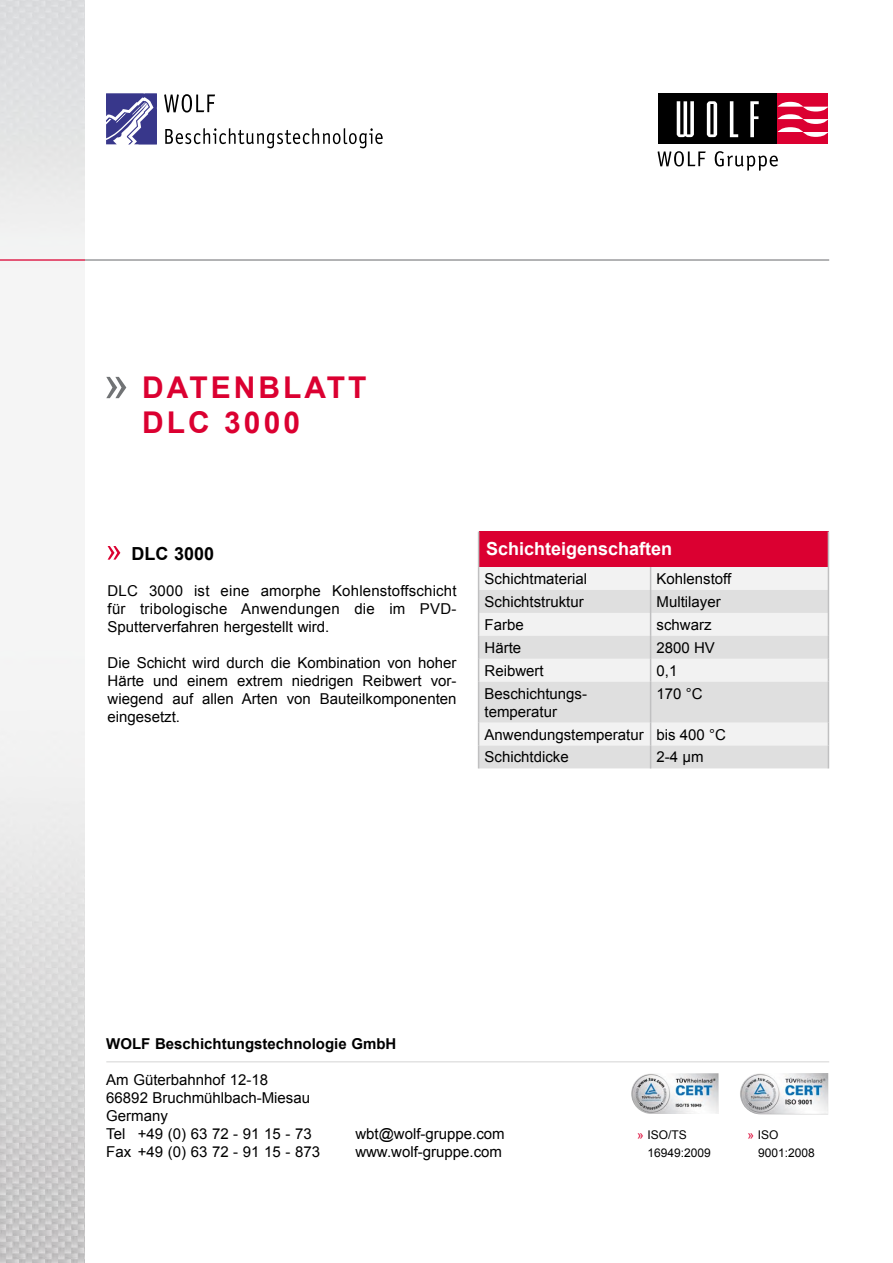
<style>
.page{position:relative;width:893px;height:1263px;background:#fff}
.page>*{position:absolute;margin:0;border:0;box-sizing:border-box;transform-origin:0 0}
.t1{font:700 30px "Arial";letter-spacing:.1em;color:#db0031}
.t2{font:700 18px "Arial";color:#fff}
.t3{font:700 18px "Arial";color:#000}
.t4{font:15px/18px "Arial";color:#000}
.t5{font:700 15px "Arial";color:#000}
.t6{font:12px/18px "Arial";color:#000}
.s1{color:#db0031}
</style>
<div class="page">
<img style="left:0;top:0;width:85px;height:1263px">
<hr style="left:85px;top:259px;width:744px;height:2px;background:#88898b">
<hr style="left:0;top:259px;width:85px;height:2px;background:#db0031">
<svg style="left:106px;top:94px;width:51px;height:50px"></svg>
<svg style="left:164px;top:94px;width:51px;height:19px"></svg>
<svg style="left:165px;top:128px;width:218px;height:20px"></svg>
<img style="left:631px;top:1073px;width:87px;height:41px">
<img style="left:740px;top:1073px;width:88px;height:41px">
<hr style="left:106px;top:1061px;width:723px;height:1px;background:#dddede">
<svg style="left:108px;top:546px;width:12px;height:14px"></svg>
<svg style="left:106px;top:377px;width:20px;height:21px"></svg>
<div style="left:479px;top:531px;width:349px;height:36px;background:#db0031"></div>
<div style="left:479px;top:567px;width:349px;height:23px;background:#f2f2f2"></div>
<svg style="left:479px;top:590px;width:349px;height:178px;fill:#dfdfdf"></svg>
<svg style="left:478px;top:567px;width:1px;height:115px"></svg>
<svg style="left:650px;top:567px;width:1px;height:115px"></svg>
<svg style="left:828px;top:567px;width:1px;height:115px"></svg>
<hr style="left:478px;top:682px;width:1px;height:41px;background:#c0c0c1">
<hr style="left:650px;top:682px;width:1px;height:41px;background:#c0c0c1">
<hr style="left:828px;top:682px;width:1px;height:41px;background:#c0c0c1">
<svg style="left:478px;top:723px;width:1px;height:45px"></svg>
<svg style="left:650px;top:723px;width:1px;height:45px"></svg>
<svg style="left:828px;top:723px;width:1px;height:45px"></svg>
<hr style="left:478px;top:531px;width:1px;height:36px;background:#c0c0c1">
<hr style="left:828px;top:531px;width:1px;height:36px;background:#c0c0c1">
<div style="left:657px;top:94px;width:120px;height:50px;background:#000"></div>
<div style="left:777px;top:94px;width:51px;height:50px;background:#db0031"></div>
<svg style="left:677px;top:101px;width:17px;height:36px"></svg>
<svg style="left:707px;top:101px;width:10px;height:36px"></svg>
<svg style="left:730px;top:101px;width:8px;height:36px"></svg>
<svg style="left:750px;top:101px;width:9px;height:36px"></svg>
<svg style="left:778px;top:102px;width:50px;height:35px"></svg>
<svg style="left:658px;top:151px;width:48px;height:15px"></svg>
<svg style="left:715px;top:151px;width:63px;height:20px"></svg>
<h1 class="t1" style="left:142px;top:368px;width:139px">Datenbla</h1>
<h1 class="t1" style="left:327px;top:368px;width:41px">tt</h1>
<h1 class="t1" style="left:142px;top:402px;width:159px">DLC 3000</h1>
<p class="t3" style="left:132px;top:541px;width:84px">DLC 3000</p>
<p class="t4" style="left:108px;top:581px;width:351px;text-align:justify">DLC 3000 ist eine amorphe Kohlenstoffschicht für tribologische Anwendungen die im PVD-Sputterverfahren hergestellt wird.</p>
<p class="t4" style="left:108px;top:653px;width:350px;text-align:justify">Die Schicht wird durch die Kombination von hoher Härte und einem extrem niedrigen Reibwert vor&shy;wiegend auf allen Arten von Bauteilkomponenten eingesetzt.</p>
<p class="t2" style="left:486px;top:537px;width:188px">Schichteigenschaften</p>
<p class="t4" style="left:485px;top:570px;width:104px">Schichtmaterial</p>
<p class="t4" style="left:657px;top:570px;width:76px">Kohlenstoff</p>
<p class="t4" style="left:485px;top:593px;width:101px">Schichtstruktur</p>
<p class="t4" style="left:657px;top:593px;width:66px">Multilayer</p>
<p class="t4" style="left:485px;top:616px;width:41px">Farbe</p>
<p class="t4" style="left:657px;top:616px;width:57px">schwarz</p>
<p class="t4" style="left:485px;top:639px;width:38px">Härte</p>
<p class="t4" style="left:657px;top:639px;width:60px">2800 HV</p>
<p class="t4" style="left:485px;top:661px;width:61px">Reibwert</p>
<p class="t4" style="left:657px;top:661px;width:22px">0,1</p>
<p class="t4" style="left:485px;top:684px;width:104px">Beschichtungs&shy;temperatur</p>
<p class="t4" style="left:657px;top:684px;width:48px">170 °C</p>
<p class="t4" style="left:485px;top:723px;width:243px;line-height:23px">Anwendungstemperatur bis 400 °C<br>Schichtdicke</p>
<p class="t4" style="left:657px;top:748px;width:48px">2-4 µm</p>
<p class="t5" style="left:106px;top:1033px;width:292px">WOLF Beschichtungstechnologie GmbH</p>
<p class="t4" style="left:106px;top:1070px;width:207px">Am Güterbahnhof 12-18<br>66892 Bruchmühlbach-Miesau<br>Germany<br>Tel +49 (0) 63 72 - 91 15 - 73</p>
<p class="t4" style="left:355px;top:1124px;width:151px">wbt@wolf-gruppe.com</p>
<p class="t4" style="left:106px;top:1142px;width:215px">Fax +49 (0) 63 72 - 91 15 - 873</p>
<p class="t4" style="left:355px;top:1142px;width:148px">www.wolf-gruppe.com</p>
<p class="t6" style="left:647px;top:1126px;width:65px;text-indent:-10px"><span class="s1">»</span> ISO/TS<br>16949:2009</p>
<p class="t6" style="left:758px;top:1126px;width:58px;text-indent:-10px"><span class="s1">»</span> ISO<br>9001:2008</p>
</div>
